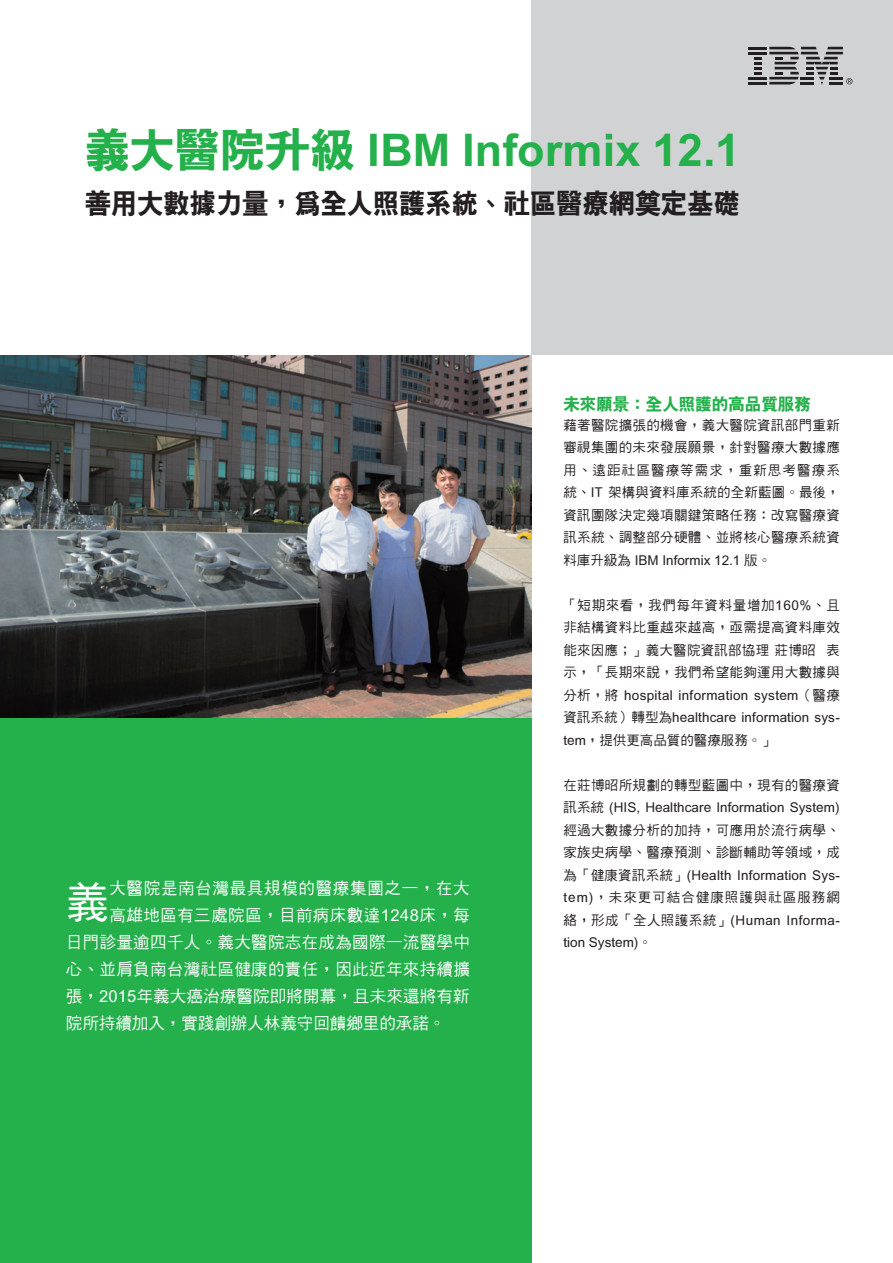
<style>
.page{position:relative;width:893px;height:1263px;background:#fff}
.page>*{position:absolute;margin:0;border:0;box-sizing:border-box;transform-origin:0 0}
.t1{font:45px "DF Hei XB HK BF";color:#24b04b}
.t2{font:43.5px "DF Hei Md HK BF";color:#fff}
.t3{font:27px "DF Hei XB HK BF";color:#231f20}
.t4{font:16.5px "DF Hei Md HK BF";letter-spacing:.02em;color:#fff}
.t5{font:16.5px "DF Hei Md HK BF";color:#fff}
.t6{font:16.5px "DF Hei Md HK BF";letter-spacing:.04em;color:#fff}
.t7{font:16.5px "DF Hei XB HK BF";color:#24b04b}
.t8{font:13.5px/22.5px "DF Hei Md HK BF";letter-spacing:.01em;color:#231f20;text-align:justify}
</style>
<div class="page">
<div style="left:531px;top:0;width:362px;height:355px;background:#d1d2d4"></div>
<div style="left:0;top:714px;width:531px;height:549px;background:#24b04b"></div>
<svg style="left:748px;top:47px;width:105px;height:37px"></svg>
<img style="left:0;top:355px;width:531px;height:363px">
<h1 class="t1" style="left:85px;top:127px;width:657px">義大醫院升級 IBM Informix 12.1</h1>
<h3 class="t3" style="left:85px;top:190px;width:656px">善用大數據力量，為全人照護系統、社區醫療網奠定基礎</h3>
<h2 class="t2" style="left:66px;top:880px;width:45px">義</h2>
<p class="t6" style="left:109px;top:880px;width:362px">大醫院是南台灣最具規模的醫療集團之一，在大</p>
<p class="t4" style="left:109px;top:907px;width:362px">高雄地區有三處院區，目前病床數達1248床，每</p>
<p class="t4" style="left:66px;top:934px;width:405px">日門診量逾四千人。義大醫院志在成為國際一流醫學中</p>
<p class="t4" style="left:66px;top:961px;width:405px">心、並肩負南台灣社區健康的責任，因此近年來持續擴</p>
<p class="t4" style="left:66px;top:988px;width:405px">張，2015年義大癌治療醫院即將開幕，且未來還將有新</p>
<p class="t5" style="left:66px;top:1015px;width:381px">院所持續加入，實踐創辦人林義守回饋鄉里的承諾。</p>
<p class="t7" style="left:563px;top:395px;width:249px">未來願景：全人照護的高品質服務</p>
<p class="t8" style="left:563px;top:414px;width:278px">藉著醫院擴張的機會，義大醫院資訊部門重新審視集團的未來發展願景，針對醫療大數據應用、遠距社區醫療等需求，重新思考醫療系統、IT 架構與資料庫系統的全新藍圖。最後，資訊團隊決定幾項關鍵策略任務：改寫醫療資訊系統、調整部分硬體、並將核心醫療系統資料庫升級為 IBM Informix 12.1 版。</p>
<p class="t8" style="left:563px;top:594px;width:278px">「短期來看，我們每年資料量增加160%、且非結構資料比重越來越高，亟需提高資料庫效能來因應；」義大醫院資訊部協理 莊博昭 表示，「長期來說，我們希望能夠運用大數據與分析，將 hospital information system（醫療資訊系統）轉型為healthcare information sys&shy;tem，提供更高品質的醫療服務。」</p>
<p class="t8" style="left:563px;top:774px;width:278px">在莊博昭所規劃的轉型藍圖中，現有的醫療資訊系統 (HIS, Healthcare Information System)經過大數據分析的加持，可應用於流行病學、家族史病學、醫療預測、診斷輔助等領域，成為「健康資訊系統」(Health Information Sys&shy;tem)，未來更可結合健康照護與社區服務網絡，形成「全人照護系統」(Human Informa&shy;tion System)。</p>
</div>
